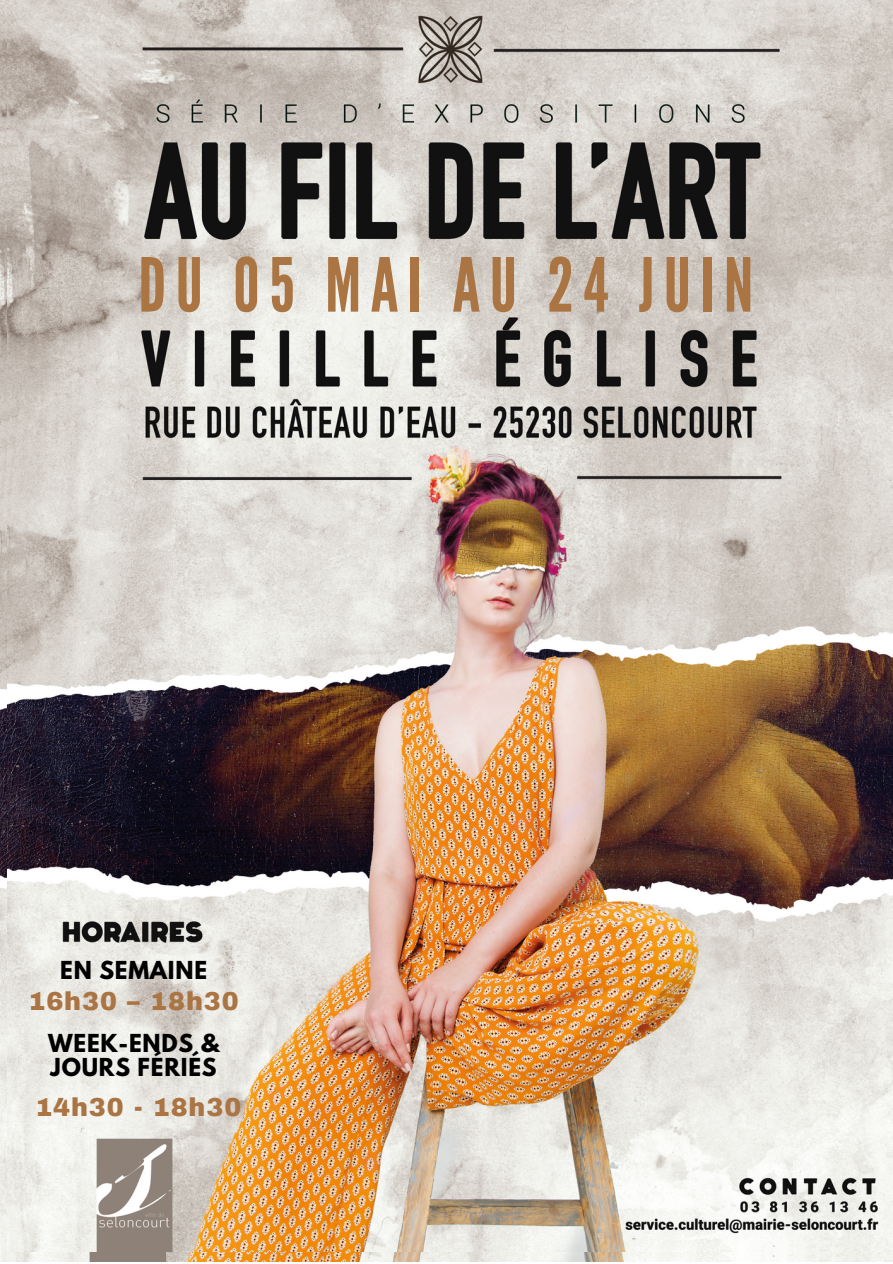
<style>
.page{position:relative;width:893px;height:1264px;background:#fff}
.page>*{position:absolute;margin:0;border:0;box-sizing:border-box;transform-origin:0 0}
.t1{font:74.25px "League Gothic";letter-spacing:.13em;color:#aa7443}
.t2{font:900 25.35px "Archivo";letter-spacing:.035em;color:#aa7443}
.t3{font:700 21.9px/24.5px "League Spartan";letter-spacing:.035em;color:#000}
</style>
<div class="page">
<img style="left:8px;top:0;width:884px;height:1251px">
<h1 class="t1" style="left:138px;top:242px;width:616px">DU 05 MAI AU 24 JUIN</h1>
<p class="t3" style="left:60px;top:961px;width:148px">EN SEMAINE</p>
<p class="t2" style="left:29px;top:987px;width:212px">16h30 – 18h30</p>
<p class="t3" style="left:48px;top:1033px;width:172px">WEEK-ENDS &amp;<br>JOURS FÉRIÉS</p>
<p class="t2" style="left:35px;top:1094px;width:207px">14h30 - 18h30</p>
</div>
